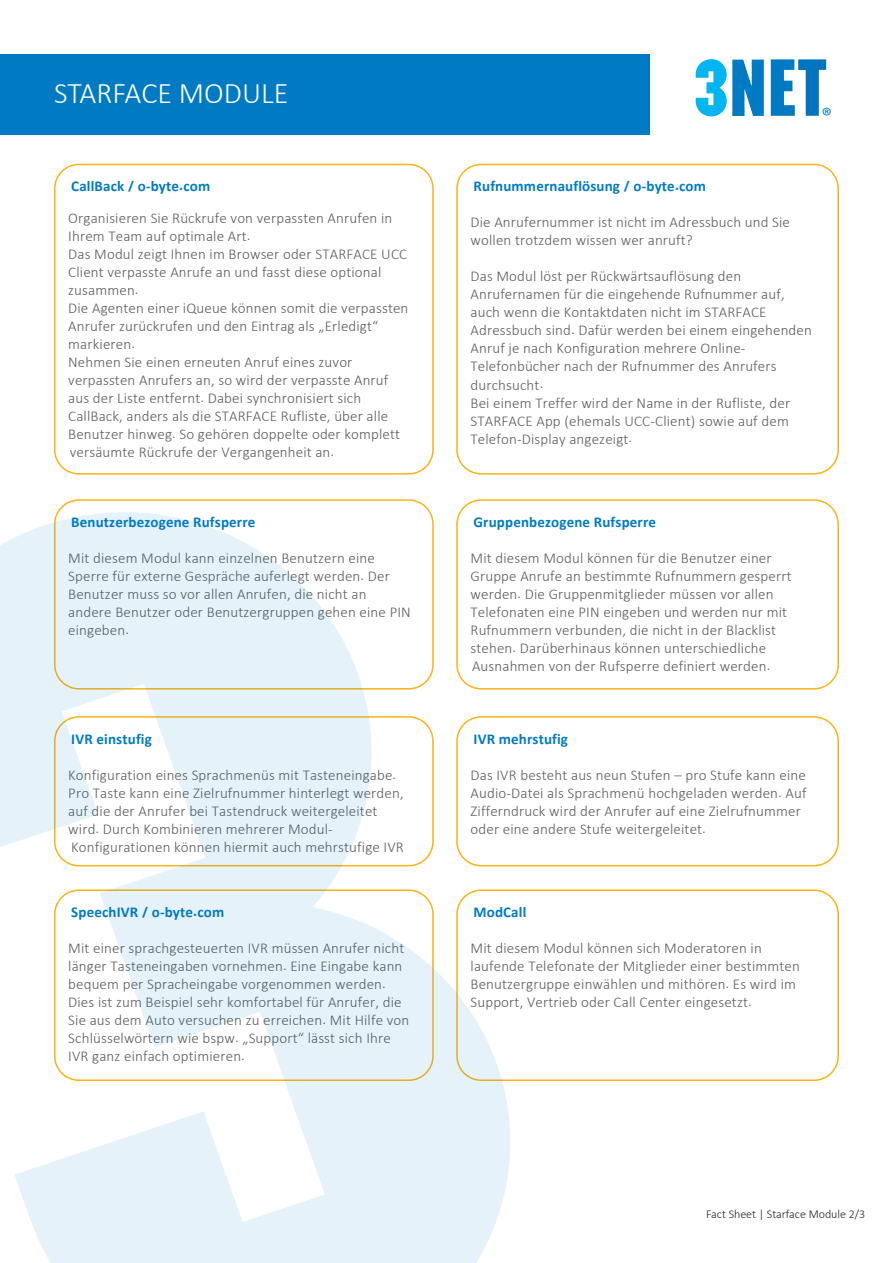
<style>
.page{position:relative;width:893px;height:1263px;background:#fff}
.page>*{position:absolute;margin:0;border:0;box-sizing:border-box;transform-origin:0 0}
.t1{font:300 30px "Calibri";color:#fff}
.t2{font:23.85px "Myriad Pro";color:#007bc3}
.t3{font:300 15px/18px "Calibri";letter-spacing:.01em;color:#5c5c5f}
.t4{font:700 15px "Calibri";letter-spacing:.01em;color:#007bc3}
.t5{font:300 12px "Calibri";color:#231f20}
</style>
<div class="page">
<svg style="left:695px;top:59px;width:69px;height:58px"></svg>
<svg style="left:771px;top:59px;width:55px;height:57px"></svg>
<div style="left:54px;top:164px;width:380px;height:311px;border:2px solid #fbb316;border-radius:24px"></div>
<div style="left:456px;top:164px;width:383px;height:311px;border:2px solid #fbb316;border-radius:24px"></div>
<div style="left:456px;top:499px;width:383px;height:190px;border:2px solid #fbb316;border-radius:24px"></div>
<div style="left:456px;top:716px;width:383px;height:150px;border:2px solid #fbb316;border-radius:24px"></div>
<div style="left:456px;top:889px;width:383px;height:192px;border:2px solid #fbb316;border-radius:24px"></div>
<svg style="left:0;top:511px;width:512px;height:752px;fill:#e6f2f9"></svg>
<div style="left:0;top:54px;width:649px;height:81px;background:#007bc3"></div>
<p class="t1" style="left:54px;top:75px;width:236px">STARFACE MODULE</p>
<p class="t4" style="left:71px;top:176px;width:140px">CallBack / o-byte.com</p>
<p class="t3" style="left:68px;top:209px;width:326px">Organisieren Sie Rückrufe von verpassten Anrufen in<br>Ihrem Team auf optimale Art.</p>
<p class="t3" style="left:68px;top:245px;width:340px">Das Modul zeigt Ihnen im Browser oder STARFACE UCC<br>Client verpasste Anrufe an und fasst diese optional zusammen.</p>
<p class="t3" style="left:68px;top:299px;width:342px">Die Agenten einer iQueue können somit die verpassten<br>Anrufer zurückrufen und den Eintrag als „Erledigt“ markieren.</p>
<p class="t3" style="left:68px;top:353px;width:333px">Nehmen Sie einen erneuten Anruf eines zuvor verpassten Anrufers an, so wird der verpasste Anruf aus der Liste entfernt. Dabei synchronisiert sich CallBack, anders als die STARFACE Rufliste, über alle Benutzer hinweg. So gehören doppelte oder komplett versäumte Rückrufe der Vergangenheit an.</p>
<p class="t4" style="left:71px;top:511px;width:186px">Benutzerbezogene Rufsperre</p>
<p class="t3" style="left:68px;top:549px;width:344px">Mit diesem Modul kann einzelnen Benutzern eine Sperre für externe Gespräche auferlegt werden. Der Benutzer muss so vor allen Anrufen, die nicht an andere Benutzer oder Benutzergruppen gehen eine PIN eingeben.</p>
<p class="t4" style="left:71px;top:728px;width:82px">IVR einstufig</p>
<p class="t3" style="left:68px;top:766px;width:337px">Konfiguration eines Sprachmenüs mit Tasteneingabe.<br>Pro Taste kann eine Zielrufnummer hinterlegt werden, auf die der Anrufer bei Tastendruck weitergeleitet wird. Durch Kombinieren mehrerer Modul-Konfigurationen können hiermit auch mehrstufige IVR</p>
<p class="t4" style="left:71px;top:902px;width:155px">SpeechIVR / o-byte.com</p>
<p class="t3" style="left:68px;top:939px;width:343px">Mit einer sprachgesteuerten IVR müssen Anrufer nicht länger Tasteneingaben vornehmen. Eine Eingabe kann bequem per Spracheingabe vorgenommen werden.<br>Dies ist zum Beispiel sehr komfortabel für Anrufer, die Sie aus dem Auto versuchen zu erreichen. Mit Hilfe von Schlüsselwörtern wie bspw. „Support“ lässt sich Ihre IVR ganz einfach optimieren.</p>
<p class="t2" style="left:822px;top:101px;width:11px">®</p>
<p class="t4" style="left:473px;top:176px;width:234px">Rufnummernauflösung / o-byte.com</p>
<p class="t3" style="left:470px;top:213px;width:321px">Die Anrufernummer ist nicht im Adressbuch und Sie wollen trotzdem wissen wer anruft?</p>
<p class="t3" style="left:470px;top:267px;width:343px">Das Modul löst per Rückwärtsauflösung den Anrufernamen für die eingehende Rufnummer auf, auch wenn die Kontaktdaten nicht im STARFACE Adressbuch sind. Dafür werden bei einem eingehenden Anruf je nach Konfiguration mehrere Online-Telefonbücher nach der Rufnummer des Anrufers durchsucht.</p>
<p class="t3" style="left:470px;top:393px;width:321px;text-align:justify">Bei einem Treffer wird der Name in der Rufliste, der STARFACE App (ehemals UCC-Client) sowie auf dem Telefon-Display angezeigt.</p>
<p class="t4" style="left:473px;top:511px;width:184px">Gruppenbezogene Rufsperre</p>
<p class="t3" style="left:470px;top:549px;width:323px">Mit diesem Modul können für die Benutzer einer Gruppe Anrufe an bestimmte Rufnummern gesperrt werden. Die Gruppenmitglieder müssen vor allen Telefonaten eine PIN eingeben und werden nur mit Rufnummern verbunden, die nicht in der Blacklist stehen. Darüberhinaus können unterschiedliche Ausnahmen von der Rufsperre definiert werden.</p>
<p class="t4" style="left:473px;top:728px;width:96px">IVR mehrstufig</p>
<p class="t3" style="left:470px;top:766px;width:337px">Das IVR besteht aus neun Stufen – pro Stufe kann eine Audio-Datei als Sprachmenü hochgeladen werden. Auf Zifferndruck wird der Anrufer auf eine Zielrufnummer oder eine andere Stufe weitergeleitet.</p>
<p class="t4" style="left:473px;top:902px;width:54px">ModCall</p>
<p class="t3" style="left:470px;top:939px;width:331px">Mit diesem Modul können sich Moderatoren in laufende Telefonate der Mitglieder einer bestimmten Benutzergruppe einwählen und mithören. Es wird im Support, Vertrieb oder Call Center eingesetzt.</p>
<p class="t5" style="left:706px;top:1207px;width:161px">Fact Sheet | Starface Module 2/3</p>
</div>
